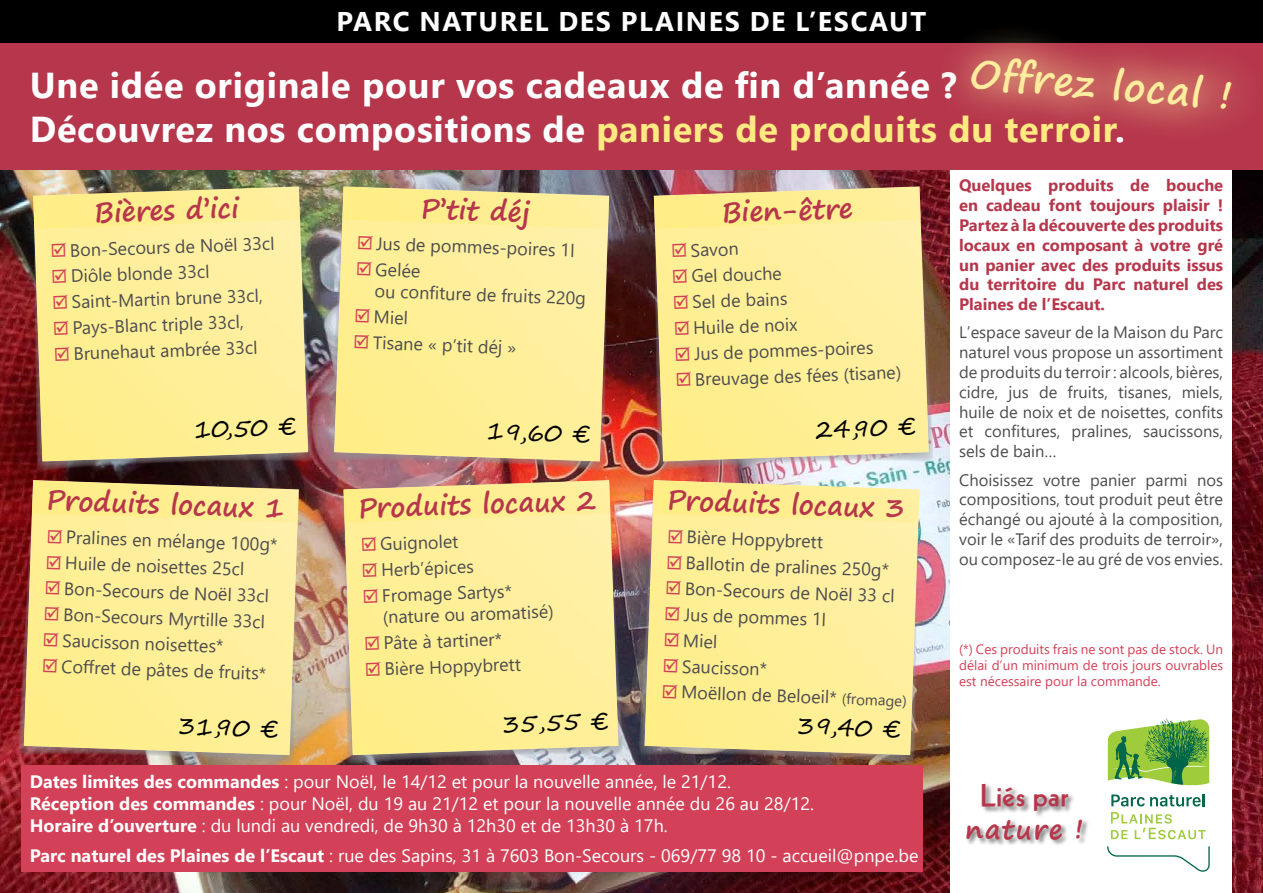
<style>
.page{position:relative;width:1263px;height:893px;background:#fff}
.page>*{position:absolute;margin:0;border:0;box-sizing:border-box;transform-origin:0 0}
.t1{font:700 39px "Segoe Print";color:#ffec9f}
.t2{font:700 36px/43.2px "Segoe UI";letter-spacing:.02em;color:#fff}
.t3{font:31.5px "Kabin Light DB Bold";letter-spacing:.025em;color:#b6374c}
.t4{font:700 27px "Segoe Print";letter-spacing:.05em;color:#b6374c}
.t5{font:700 27px "Segoe UI";letter-spacing:.06em;color:#fff}
.t6{font:24px "Segoe Script";color:#000}
.t7{font:18px/25.8px "Segoe UI";color:#4d4d4f}
.t8{font:18px/21.6px "Segoe UI";color:#fff}
.t9{font:16.5px/19.8px "Segoe UI";color:#4d4d4f;text-align:justify}
.t10{font:700 16.5px/19.8px "Segoe UI";color:#b6374c;text-align:justify}
.t11{font:13.5px/16.2px "Segoe UI";color:#d24158;text-align:justify}
.s1{color:#ffea82}
.s2{font-size:15px}
.s3{font-weight:700}
</style>
<div class="page">
<img style="left:0;top:43px;width:1263px;height:850px">
<div style="left:951px;top:149px;width:281px;height:744px;background:#fff"></div>
<svg style="left:1107px;top:719px;width:103px;height:153px"></svg>
<div style="left:0;top:0;width:1263px;height:43px;background:#000"></div>
<div style="left:0;top:44px;width:1263px;height:126px;background:#b6374c"></div>
<svg style="left:930px;top:33px;width:333px;height:94px"></svg>
<img style="left:33px;top:188px;width:282px;height:287px">
<svg style="left:33px;top:186px;width:275px;height:275px;background:#f6e693"></svg>
<svg style="left:33px;top:186px;width:267px;height:43px;background:#f1e18e"></svg>
<img style="left:17px;top:481px;width:282px;height:288px">
<svg style="left:24px;top:480px;width:275px;height:275px;background:#f9e795"></svg>
<svg style="left:32px;top:480px;width:267px;height:43px;background:#e7d685"></svg>
<img style="left:328px;top:188px;width:281px;height:287px">
<svg style="left:334px;top:186px;width:275px;height:275px;background:#f9e896"></svg>
<svg style="left:342px;top:186px;width:267px;height:43px;background:#efe091"></svg>
<img style="left:343px;top:481px;width:282px;height:284px">
<svg style="left:343px;top:480px;width:275px;height:275px;background:#f9e896"></svg>
<svg style="left:343px;top:480px;width:268px;height:43px;background:#f5de8f"></svg>
<img style="left:654px;top:188px;width:281px;height:287px">
<svg style="left:654px;top:186px;width:275px;height:275px;background:#f8e795"></svg>
<svg style="left:654px;top:186px;width:267px;height:43px;background:#f4de8f"></svg>
<img style="left:638px;top:481px;width:281px;height:284px">
<svg style="left:644px;top:480px;width:275px;height:275px;background:#f9e896"></svg>
<svg style="left:653px;top:480px;width:267px;height:43px;background:#faeb9a"></svg>
<div style="left:21px;top:765px;width:902px;height:107px;background:#d24158"></div>
<div style="left:965px;top:783px;width:124px;height:64px;background:#000;opacity:.5"></div>
<svg style="left:52px;top:243px;width:14px;height:14px"></svg>
<svg style="left:53px;top:269px;width:14px;height:14px"></svg>
<svg style="left:53px;top:294px;width:15px;height:15px"></svg>
<svg style="left:54px;top:320px;width:15px;height:15px"></svg>
<svg style="left:55px;top:346px;width:15px;height:15px"></svg>
<svg style="left:48px;top:529px;width:14px;height:14px"></svg>
<svg style="left:47px;top:555px;width:14px;height:14px"></svg>
<svg style="left:46px;top:581px;width:14px;height:14px"></svg>
<svg style="left:45px;top:606px;width:15px;height:15px"></svg>
<svg style="left:44px;top:632px;width:15px;height:15px"></svg>
<svg style="left:43px;top:658px;width:15px;height:14px"></svg>
<svg style="left:358px;top:235px;width:15px;height:15px"></svg>
<svg style="left:357px;top:261px;width:15px;height:14px"></svg>
<svg style="left:356px;top:308px;width:14px;height:15px"></svg>
<svg style="left:355px;top:334px;width:14px;height:15px"></svg>
<svg style="left:362px;top:536px;width:15px;height:15px"></svg>
<svg style="left:363px;top:562px;width:14px;height:15px"></svg>
<svg style="left:364px;top:588px;width:14px;height:15px"></svg>
<svg style="left:365px;top:636px;width:15px;height:14px"></svg>
<svg style="left:366px;top:661px;width:15px;height:15px"></svg>
<svg style="left:672px;top:243px;width:15px;height:14px"></svg>
<svg style="left:673px;top:269px;width:15px;height:14px"></svg>
<svg style="left:674px;top:294px;width:15px;height:15px"></svg>
<svg style="left:675px;top:320px;width:14px;height:15px"></svg>
<svg style="left:676px;top:346px;width:14px;height:15px"></svg>
<svg style="left:677px;top:372px;width:14px;height:14px"></svg>
<svg style="left:668px;top:529px;width:15px;height:14px"></svg>
<svg style="left:668px;top:555px;width:14px;height:14px"></svg>
<svg style="left:667px;top:581px;width:14px;height:14px"></svg>
<svg style="left:666px;top:606px;width:14px;height:15px"></svg>
<svg style="left:665px;top:632px;width:14px;height:15px"></svg>
<svg style="left:664px;top:658px;width:14px;height:14px"></svg>
<svg style="left:663px;top:684px;width:14px;height:14px"></svg>
<h3 class="t5" style="left:337px;top:-4px;width:591px">PARC NATUREL DES PLAINES DE L’ESCAUT</h3>
<h2 class="t2" style="left:30px;top:61px;width:1097px">Une idée originale pour vos cadeaux de fin d’année ?<br>Découvrez nos compositions de <span class="s1">paniers de produits du terroir</span>.</h2>
<h1 class="t1" style="left:973px;top:38px;width:264px;rotate:5deg">Offrez local !</h1>
<h3 class="t4" style="left:93px;top:188px;width:146px;rotate:-2deg">Bières d’ici</h3>
<p class="t7" style="left:69px;top:236px;width:206px;rotate:-2deg">Bon-Secours de Noël 33cl<br>Diôle blonde 33cl<br>Saint-Martin brune 33cl,<br>Pays-Blanc triple 33cl,<br>Brunehaut ambrée 33cl</p>
<h3 class="t6" style="left:193px;top:410px;width:105px;rotate:-2deg">10,50 €</h3>
<h3 class="t4" style="left:47px;top:475px;width:239px;rotate:2deg">Produits locaux 1</h3>
<p class="t7" style="left:66px;top:523px;width:213px;rotate:2deg">Pralines en mélange 100g*<br>Huile de noisettes 25cl<br>Bon-Secours de Noël 33cl<br>Bon-Secours Myrtille 33cl<br>Saucisson noisettes*<br>Coff ret de pâtes de fruits*</p>
<h3 class="t6" style="left:179px;top:706px;width:103px;rotate:2deg">31,90 €</h3>
<h3 class="t4" style="left:422px;top:184px;width:111px;rotate:2deg">P’tit déj</h3>
<p class="t7" style="left:377px;top:229px;width:200px;rotate:2deg">Jus de pommes-poires 1l<br>Gelée</p>
<p class="t7" style="left:375px;top:276px;width:213px;rotate:2deg">ou confi ture de fruits 220g<br>Miel<br>Tisane « p’tit déj »</p>
<h3 class="t6" style="left:487px;top:411px;width:106px;rotate:2deg">19,60 €</h3>
<h3 class="t4" style="left:357px;top:483px;width:239px;rotate:-2deg">Produits locaux 2</h3>
<p class="t7" style="left:380px;top:529px;width:132px;rotate:-2deg">Guignolet<br>Herb’épices<br>Fromage Sartys*</p>
<p class="t7" style="left:382px;top:603px;width:172px;rotate:-2deg">(nature ou aromatisé)<br>Pâte à tartiner*<br>Bière Hoppybrett</p>
<h3 class="t6" style="left:501px;top:705px;width:109px;rotate:-2deg">35,55 €</h3>
<h3 class="t4" style="left:721px;top:188px;width:133px;rotate:-2deg">Bien-être</h3>
<p class="t7" style="left:690px;top:236px;width:208px;rotate:-2deg">Savon<br>Gel douche<br>Sel de bains<br>Huile de noix<br>Jus de pommes-poires<br>Breuvage des fées (tisane)</p>
<h3 class="t6" style="left:815px;top:410px;width:103px;rotate:-2deg">24,90 €</h3>
<h3 class="t4" style="left:668px;top:475px;width:239px;rotate:2deg">Produits locaux 3</h3>
<p class="t7" style="left:687px;top:523px;width:227px;rotate:2deg">Bière Hoppybrett<br>Ballotin de pralines 250g*<br>Bon-Secours de Noël 33 cl<br>Jus de pommes 1l<br>Miel<br>Saucisson*<br>Moëllon de Beloeil* <span class="s2">(fromage)</span></p>
<h3 class="t6" style="left:798px;top:706px;width:106px;rotate:2deg">39,40 €</h3>
<p class="t8" style="left:30px;top:770px;width:786px"><span class="s3">Dates limites des commandes</span> : pour Noël, le 14/12 et pour la nouvelle année, le 21/12.<br><span class="s3">Réception des commandes</span> : pour Noël, du 19 au 21/12 et pour la nouvelle année du 26 au 28/12.<br><span class="s3">Horaire d’ouverture</span> : du lundi au vendredi, de 9h30 à 12h30 et de 13h30 à 17h.</p>
<p class="t8" style="left:30px;top:843px;width:890px"><span class="s3">Parc naturel des Plaines de l’Escaut</span> : rue des Sapins, 31 à 7603 Bon-Secours - 069/77 98 10 - accueil@pnpe.be</p>
<p class="t10" style="left:959px;top:174px;width:266px">Quelques produits de bouche en cadeau font toujours plaisir !<br>Partez à la découverte des produits locaux en composant à votre gré un panier avec des produits issus du territoire du Parc naturel des Plaines de l’Escaut.</p>
<p class="t9" style="left:959px;top:321px;width:266px">L’espace saveur de la Maison du Parc naturel vous propose un assortiment de produits du terroir : alcools, bières, cidre, jus de fruits, tisanes, miels, huile de noix et de noisettes, confits et confitures, pralines, saucissons, sels de bain…</p>
<p class="t9" style="left:959px;top:468px;width:266px">Choisissez votre panier parmi nos compositions, tout produit peut être échangé ou ajouté à la composition, voir le «Tarif des produits de terroir», ou composez-le au gré de vos envies.</p>
<p class="t11" style="left:959px;top:640px;width:266px">(*) Ces produits frais ne sont pas de stock. Un délai d’un minimum de trois jours ouvrables est nécessaire pour la commande.</p>
<h3 class="t3" style="left:981px;top:777px;width:89px">Liés par</h3>
<h3 class="t4" style="left:965px;top:804px;width:120px">nature !</h3>
</div>
